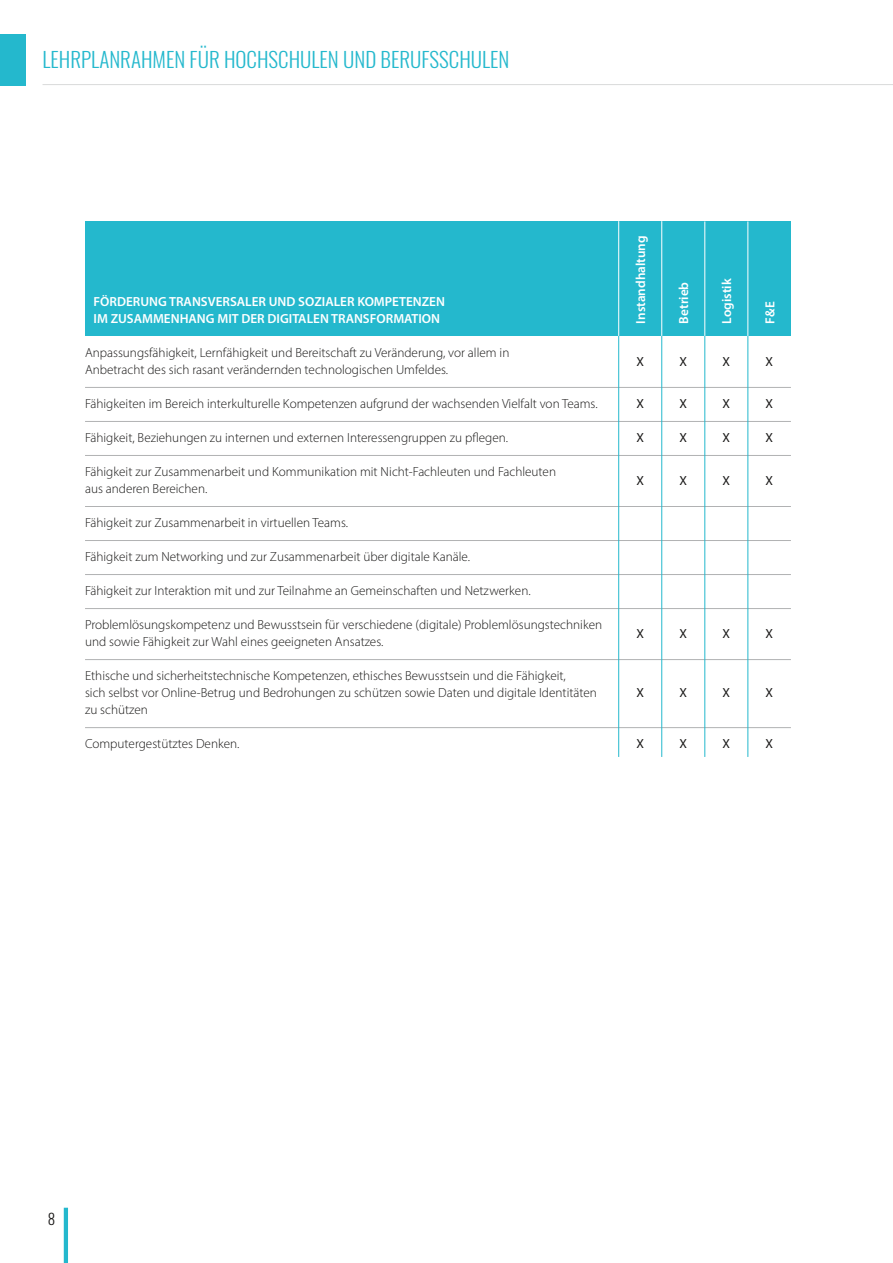
<style>
.page{position:relative;width:893px;height:1263px;background:#fff}
.page>*{position:absolute;margin:0;border:0;box-sizing:border-box;transform-origin:0 0}
.t1{font:300 21px "Oswald";color:#24b8cd}
.t2{font:300 15px "Oswald";color:#181716}
.t3{font:300 13.2px/17px "Myriad Pro";color:#181716}
.t4{font:600 13.2px/17.1px "Myriad Pro";color:#fff}
.t5{font:13.2px "Myriad Pro";color:#181716}
</style>
<div class="page">
<div style="left:0;top:34px;width:26px;height:51px;background:#24b8cd"></div>
<hr style="left:64px;top:1208px;width:4px;height:55px;background:#24b8cd">
<hr style="left:43px;top:84px;width:850px;height:1px;background:#d9dada">
<hr style="left:85px;top:387px;width:706px;height:1px;background:#b1b2b3">
<hr style="left:85px;top:421px;width:706px;height:1px;background:#b1b2b3">
<hr style="left:85px;top:455px;width:706px;height:1px;background:#b1b2b3">
<hr style="left:85px;top:506px;width:706px;height:1px;background:#b1b2b3">
<hr style="left:85px;top:540px;width:706px;height:1px;background:#b1b2b3">
<hr style="left:85px;top:574px;width:706px;height:1px;background:#b1b2b3">
<hr style="left:85px;top:608px;width:706px;height:1px;background:#b1b2b3">
<hr style="left:85px;top:659px;width:706px;height:1px;background:#b1b2b3">
<hr style="left:85px;top:727px;width:706px;height:1px;background:#b1b2b3">
<div style="left:85px;top:221px;width:706px;height:115px;background:#24b8cd"></div>
<hr style="left:618px;top:221px;width:1px;height:115px;background:#fff">
<hr style="left:704px;top:221px;width:1px;height:115px;background:#fff">
<hr style="left:661px;top:221px;width:1px;height:115px;background:#fff">
<hr style="left:618px;top:336px;width:1px;height:421px;background:#24b8cd">
<hr style="left:704px;top:336px;width:1px;height:421px;background:#24b8cd">
<hr style="left:661px;top:336px;width:1px;height:421px;background:#24b8cd">
<hr style="left:747px;top:336px;width:1px;height:421px;background:#24b8cd">
<hr style="left:747px;top:221px;width:1px;height:115px;background:#fff">
<h1 class="t1" style="left:43px;top:41px;width:468px">LEHRPLANRAHMEN FÜR HOCHSCHULEN UND BERUFSSCHULEN</h1>
<p class="t4" style="left:94px;top:293px;width:353px">FÖRDERUNG TRANSVERSALER UND SOZIALER KOMPETENZEN<br>IM ZUSAMMENHANG MIT DER DIGITALEN TRANSFORMATION</p>
<p class="t3" style="left:85px;top:344px;width:426px">Anpassungsfähigkeit, Lernfähigkeit und Bereitschaft zu Veränderung, vor allem in<br>Anbetracht des sich rasant verändernden technologischen Umfeldes.</p>
<p class="t3" style="left:85px;top:395px;width:514px">Fähigkeiten im Bereich interkulturelle Kompetenzen aufgrund der wachsenden Vielfalt von Teams.</p>
<p class="t3" style="left:85px;top:429px;width:425px">Fähigkeit, Beziehungen zu internen und externen Interessengruppen zu pflegen.</p>
<p class="t3" style="left:85px;top:463px;width:473px">Fähigkeit zur Zusammenarbeit und Kommunikation mit Nicht-Fachleuten und Fachleuten aus anderen Bereichen.</p>
<p class="t3" style="left:85px;top:514px;width:265px">Fähigkeit zur Zusammenarbeit in virtuellen Teams.</p>
<p class="t3" style="left:85px;top:548px;width:387px">Fähigkeit zum Networking und zur Zusammenarbeit über digitale Kanäle.</p>
<p class="t3" style="left:85px;top:582px;width:447px">Fähigkeit zur Interaktion mit und zur Teilnahme an Gemeinschaften und Netzwerken.</p>
<p class="t3" style="left:85px;top:616px;width:519px">Problemlösungskompetenz und Bewusstsein für verschiedene (digitale) Problemlösungstechniken und sowie Fähigkeit zur Wahl eines geeigneten Ansatzes.</p>
<p class="t3" style="left:85px;top:667px;width:513px">Ethische und sicherheitstechnische Kompetenzen, ethisches Bewusstsein und die Fähigkeit,<br>sich selbst vor Online-Betrug und Bedrohungen zu schützen sowie Daten und digitale Identitäten zu schützen</p>
<p class="t3" style="left:85px;top:735px;width:156px">Computergestütztes Denken.</p>
<p class="t4" style="left:632px;top:324px;width:90px;rotate:-90deg">Instandhaltung</p>
<p class="t5" style="left:636px;top:353px;width:9px">X</p>
<p class="t5" style="left:636px;top:396px;width:9px">X</p>
<p class="t5" style="left:636px;top:430px;width:9px">X</p>
<p class="t5" style="left:636px;top:472px;width:9px">X</p>
<p class="t4" style="left:675px;top:324px;width:43px;rotate:-90deg">Betrieb</p>
<p class="t4" style="left:718px;top:324px;width:47px;rotate:-90deg">Logistik</p>
<p class="t5" style="left:679px;top:353px;width:9px">X</p>
<p class="t5" style="left:679px;top:396px;width:9px">X</p>
<p class="t5" style="left:679px;top:430px;width:9px">X</p>
<p class="t5" style="left:679px;top:472px;width:9px">X</p>
<p class="t5" style="left:723px;top:353px;width:9px">X</p>
<p class="t5" style="left:723px;top:396px;width:9px">X</p>
<p class="t5" style="left:723px;top:430px;width:9px">X</p>
<p class="t5" style="left:723px;top:472px;width:9px">X</p>
<p class="t4" style="left:761px;top:324px;width:24px;rotate:-90deg">F&amp;E</p>
<p class="t5" style="left:766px;top:353px;width:9px">X</p>
<p class="t5" style="left:766px;top:396px;width:9px">X</p>
<p class="t5" style="left:766px;top:430px;width:9px">X</p>
<p class="t5" style="left:766px;top:472px;width:9px">X</p>
<p class="t5" style="left:636px;top:625px;width:9px">X</p>
<p class="t5" style="left:679px;top:625px;width:9px">X</p>
<p class="t5" style="left:723px;top:625px;width:9px">X</p>
<p class="t5" style="left:766px;top:625px;width:9px">X</p>
<p class="t5" style="left:636px;top:685px;width:9px">X</p>
<p class="t5" style="left:679px;top:685px;width:9px">X</p>
<p class="t5" style="left:723px;top:685px;width:9px">X</p>
<p class="t5" style="left:766px;top:685px;width:9px">X</p>
<p class="t5" style="left:636px;top:736px;width:9px">X</p>
<p class="t5" style="left:679px;top:736px;width:9px">X</p>
<p class="t5" style="left:723px;top:736px;width:9px">X</p>
<p class="t5" style="left:766px;top:736px;width:9px">X</p>
<p class="t2" style="left:48px;top:1205px;width:9px">8</p>
</div>
